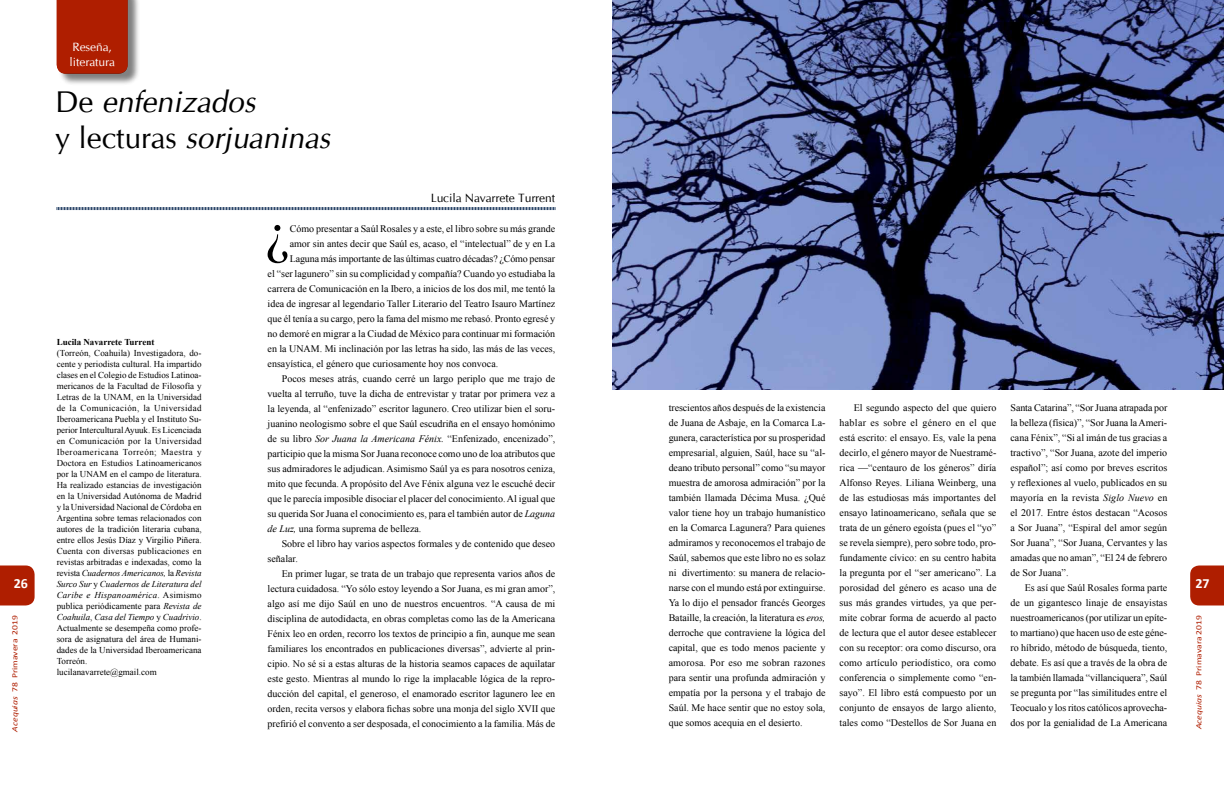
<style>
.page{position:relative;width:1224px;height:792px;background:#fff}
.page>*{position:absolute;margin:0;border:0;box-sizing:border-box;transform-origin:0 0}
.t1{font:55.3px "Times New Roman";color:#000}
.t2{font:italic 30px/36px "CG Omega";color:#000}
.t3{font:700 14px "Calibri";color:#fff}
.t4{font:12px "CG Omega";color:#000}
.t5{font:12px/14.4px "CG Omega";color:#fff}
.t6{font:10px/15px "Times New Roman";color:#000;text-align:justify}
.t7{font:9px/11px "Times New Roman";color:#000}
.t8{font:700 9px "Times New Roman";color:#000}
.t9{font:8px "Calibri";color:#af1e00;scale:1.2 1}
.s1{font-style:italic}
.s2{font-style:normal}
</style>
<div class="page">
<svg style="left:1190px;top:566px;width:34px;height:39px"></svg>
<svg style="left:0;top:566px;width:35px;height:39px"></svg>
<svg style="left:56px;top:207px;width:500px;height:4px"></svg>
<div style="left:58px;top:0;width:83px;height:86px;background:#000;opacity:.5"></div>
<div style="left:57px;top:0;width:71px;height:74px;background:#af1e00"></div>
<img style="left:612px;top:0;width:612px;height:390px">
<h3 class="t3" style="left:14px;top:574px;width:16px">26</h3>
<p class="t9" style="left:10px;top:732px;width:99px;rotate:-90deg"><span class="s1">Acequias</span> 78 Primavera 2019</p>
<p class="t5" style="left:70px;top:40px;width:47px">Reseña, literatura</p>
<h2 class="t2" style="left:55px;top:84px;width:283px"><span class="s2">D e</span> enfenizados<br><span class="s2">y l e ct u ras</span> sorjuaninas</h2>
<p class="t4" style="left:431px;top:191px;width:126px">Lucila Navarrete Turrent</p>
<p class="t8" style="left:57px;top:336px;width:99px">Lucila Navarrete Turrent</p>
<p class="t7" style="left:57px;top:347px;width:146px">(Torreón, Coahuila) Investigadora, do&shy;cente y periodista cultural. Ha impartido clases en el Colegio de Estudios Latinoa&shy;mericanos de la Facultad de Filosofía y Letras de la UNAM, en la Universidad de la Comunicación, la Universidad Iberoamericana Puebla y el Instituto Su&shy;perior Intercultural Ayuuk. Es Licenciada en Comunicación por la Universidad Iberoamericana Torreón; Maestra y Doctora en Estudios Latinoamericanos por la UNAM en el campo de literatura.<br>Ha realizado estancias de investigación en la Universidad Autónoma de Madrid y la Universidad Nacional de Córdoba en Argentina sobre temas relacionados con autores de la tradición literaria cubana, entre ellos Jesús Díaz y Virgilio Piñera.<br>Cuenta con diversas publicaciones en revistas arbitradas e indexadas, como la revista <span class="s1">Cuadernos Americanos,</span> la <span class="s1">Revista Surco Sur</span> y <span class="s1">Cuadernos de Literatura del Caribe e Hispanoamérica</span>. Asimismo publica periódicamente para <span class="s1">Revista de Coahuila</span>, <span class="s1">Casa del Tiempo</span> y <span class="s1">Cuadrivio</span>.<br>Actualmente se desempeña como profe&shy;sora de asignatura del área de Humani&shy;dades de la Universidad Iberoamericana Torreón.<br>lucilanavarrete@gmail.com</p>
<h1 class="t1" style="left:265px;top:196px;width:26px">¿</h1>
<p class="t6" style="left:290px;top:221px;width:267px">Cómo presentar a Saúl Rosales y a este, el libro sobre su más grande</p>
<p class="t6" style="left:290px;top:236px;width:267px">amor sin antes decir que Saúl es, acaso, el “intelectual” de y en La</p>
<p class="t6" style="left:290px;top:251px;width:267px">Laguna más importante de las últimas cuatro décadas? ¿Cómo pensar</p>
<p class="t6" style="left:268px;top:266px;width:289px">el “ser lagunero” sin su complicidad y compañía? Cuando yo estudiaba la</p>
<p class="t6" style="left:268px;top:281px;width:289px">carrera de Comunicación en la Ibero, a inicios de los dos mil, me tentó la</p>
<p class="t6" style="left:268px;top:296px;width:289px">idea de ingresar al legendario Taller Literario del Teatro Isauro Martínez</p>
<p class="t6" style="left:268px;top:311px;width:289px">que él tenía a su cargo, pero la fama del mismo me rebasó. Pronto egresé y</p>
<p class="t6" style="left:268px;top:326px;width:289px">no demoré en migrar a la Ciudad de México para continuar mi formación</p>
<p class="t6" style="left:268px;top:341px;width:289px">en la UNAM. Mi inclinación por las letras ha sido, las más de las veces,</p>
<p class="t6" style="left:268px;top:356px;width:232px">ensayística, el género que curiosamente hoy nos convoca.</p>
<p class="t6" style="left:282px;top:371px;width:275px">Pocos meses atrás, cuando cerré un largo periplo que me trajo de</p>
<p class="t6" style="left:268px;top:386px;width:289px">vuelta al terruño, tuve la dicha de entrevistar y tratar por primera vez a</p>
<p class="t6" style="left:268px;top:401px;width:289px">la leyenda, al “enfenizado” escritor lagunero. Creo utilizar bien el soru-</p>
<p class="t6" style="left:268px;top:416px;width:289px">juanino neologismo sobre el que Saúl escudriña en el ensayo homónimo</p>
<p class="t6" style="left:268px;top:431px;width:289px">de su libro <span class="s1">Sor Juana la Americana Fénix.</span> “Enfenizado, encenizado”,</p>
<p class="t6" style="left:268px;top:446px;width:289px">participio que la misma Sor Juana reconoce como uno de loa atributos que</p>
<p class="t6" style="left:268px;top:461px;width:289px">sus admiradores le adjudican. Asimismo Saúl ya es para nosotros ceniza,</p>
<p class="t6" style="left:268px;top:476px;width:289px">mito que fecunda. A propósito del Ave Fénix alguna vez le escuché decir</p>
<p class="t6" style="left:268px;top:491px;width:289px">que le parecía imposible disociar el placer del conocimiento. Al igual que</p>
<p class="t6" style="left:268px;top:506px;width:289px">su querida Sor Juana el conocimiento es, para el también autor de <span class="s1">Laguna</span></p>
<p class="t6" style="left:268px;top:521px;width:155px"><span class="s1">de Luz,</span> una forma suprema de belleza.</p>
<p class="t6" style="left:282px;top:536px;width:275px">Sobre el libro hay varios aspectos formales y de contenido que deseo</p>
<p class="t6" style="left:268px;top:551px;width:32px">señalar.</p>
<p class="t6" style="left:282px;top:566px;width:275px">En primer lugar, se trata de un trabajo que representa varios años de</p>
<p class="t6" style="left:268px;top:581px;width:289px">lectura cuidadosa. “Yo sólo estoy leyendo a Sor Juana, es mi gran amor”,</p>
<p class="t6" style="left:268px;top:596px;width:289px">algo así me dijo Saúl en uno de nuestros encuentros. “A causa de mi</p>
<p class="t6" style="left:268px;top:611px;width:289px">disciplina de autodidacta, en obras completas como las de la Americana</p>
<p class="t6" style="left:268px;top:626px;width:289px">Fénix leo en orden, recorro los textos de principio a fin, aunque me sean</p>
<p class="t6" style="left:268px;top:641px;width:289px">familiares los encontrados en publicaciones diversas”, advierte al prin-</p>
<p class="t6" style="left:268px;top:656px;width:289px">cipio. No sé si a estas alturas de la historia seamos capaces de aquilatar</p>
<p class="t6" style="left:268px;top:671px;width:289px">este gesto. Mientras al mundo lo rige la implacable lógica de la repro-</p>
<p class="t6" style="left:268px;top:686px;width:289px">ducción del capital, el generoso, el enamorado escritor lagunero lee en</p>
<p class="t6" style="left:268px;top:701px;width:289px">orden, recita versos y elabora fichas sobre una monja del siglo XVII que</p>
<p class="t6" style="left:268px;top:716px;width:289px">prefirió el convento a ser desposada, el conocimiento a la familia. Más de</p>
<p class="t6" style="left:669px;top:400px;width:158px">trescientos años después de la existencia de Juana de Asbaje, en la Comarca La&shy;gunera, característica por su prosperidad empresarial, alguien, Saúl, hace su “al&shy;deano tributo personal” como “su mayor muestra de amorosa admiración” por la también llamada Décima Musa. ¿Qué valor tiene hoy un trabajo humanístico en la Comarca Lagunera? Para quienes admiramos y reconocemos el trabajo de Saúl, sabemos que este libro no es solaz ni divertimento: su manera de relacio&shy;narse con el mundo está por extinguirse.<br>Ya lo dijo el pensador francés Georges Bataille, la creación, la literatura es <span class="s1">eros, </span>derroche que contraviene la lógica del capital, que es todo menos paciente y amorosa. Por eso me sobran razones para sentir una profunda admiración y empatía por la persona y el trabajo de Saúl. Me hace sentir que no estoy sola, que somos acequia en el desierto.</p>
<p class="t6" style="left:840px;top:400px;width:158px;text-indent:14px">El segundo aspecto del que quiero hablar es sobre el género en el que está escrito: el ensayo. Es, vale la pena decirlo, el género mayor de Nuestramé&shy;rica —“centauro de los géneros” diría Alfonso Reyes. Liliana Weinberg, una de las estudiosas más importantes del ensayo latinoamericano, señala que se trata de un género egoísta (pues el “yo” se revela siempre), pero sobre todo, pro&shy;fundamente cívico: en su centro habita la pregunta por el “ser americano”. La porosidad del género es acaso una de sus más grandes virtudes, ya que per&shy;mite cobrar forma de acuerdo al pacto de lectura que el autor desee establecer con su receptor: ora como discurso, ora como artículo periodístico, ora como conferencia o simplemente como “en&shy;sayo”. El libro está compuesto por un conjunto de ensayos de largo aliento, tales como “Destellos de Sor Juana en</p>
<p class="t6" style="left:1011px;top:400px;width:158px">Santa Catarina”, “Sor Juana atrapada por la belleza (física)”, “Sor Juana la Ameri&shy;cana Fénix”, “Si al imán de tus gracias a tractivo”, “Sor Juana, azote del imperio español”; así como por breves escritos y reflexiones al vuelo, publicados en su mayoría en la revista <span class="s1">Siglo Nuevo</span> en el 2017<span class="s1">.</span> Entre éstos destacan “Acosos a Sor Juana”, “Espiral del amor según Sor Juana”, “Sor Juana, Cervantes y las amadas que no aman”, “El 24 de febrero de Sor Juana”.</p>
<p class="t6" style="left:1011px;top:580px;width:158px;text-indent:14px">Es así que Saúl Rosales forma parte de un gigantesco linaje de ensayistas nuestroamericanos (por utilizar un epíte&shy;to martiano) que hacen uso de este géne&shy;ro híbrido, método de búsqueda, tiento, debate. Es así que a través de la obra de la también llamada “villanciquera”, Saúl se pregunta por “las similitudes entre el Teocualo y los ritos católicos aprovecha&shy;dos por la genialidad de La Americana</p>
<h3 class="t3" style="left:1195px;top:574px;width:16px">27</h3>
<p class="t9" style="left:1194px;top:729px;width:97px;rotate:-90deg"><span class="s1">Acequias</span> 78 Primavara 2019</p>
</div>
